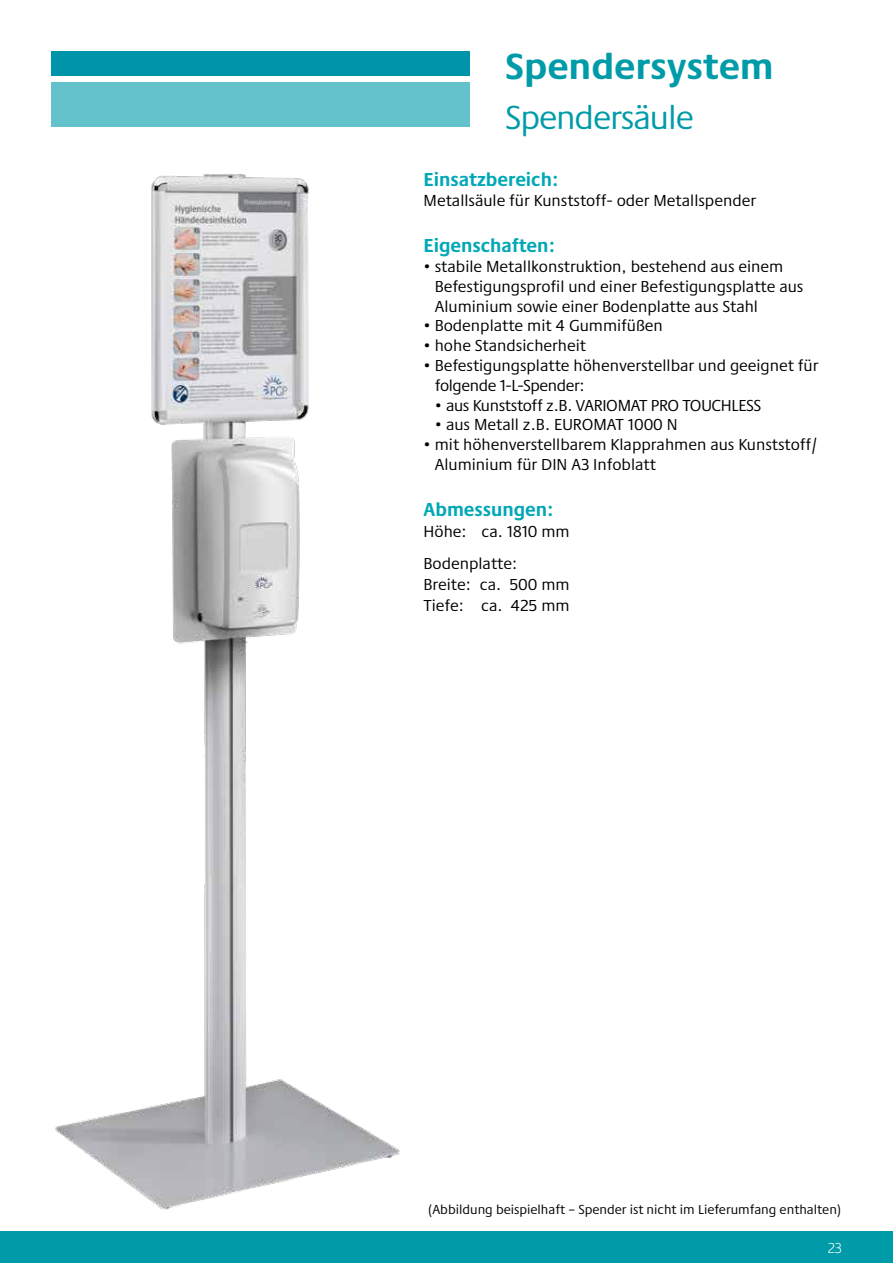
<style>
.page{position:relative;width:893px;height:1263px;background:#fff}
.page>*{position:absolute;margin:0;border:0;box-sizing:border-box;transform-origin:0 0}
.t1{font:700 37.5px "Praxis Next";color:#009ba8}
.t2{font:34.5px "Praxis Next";letter-spacing:-.03em;color:#009ba8}
.t3{font:700 19.5px "Praxis Next";color:#00a8b6;scale:.96 1}
.t4{font:16.5px/19.8px "Praxis Next";color:#000}
.t5{font:16.5px "Praxis Next";letter-spacing:-.02em;color:#000}
.t6{font:300 15px "Praxis Next";color:#fff;scale:.96 1}
.t7{font:13.5px "Praxis Next";color:#000}
</style>
<div class="page">
<div style="left:0;top:1231px;width:893px;height:32px;background:#009ba8"></div>
<img style="left:55px;top:174px;width:345px;height:1036px">
<div style="left:51px;top:51px;width:418px;height:25px;background:#0094aa"></div>
<div style="left:51px;top:82px;width:418px;height:44px;background:#63c2cc"></div>
<h1 class="t1" style="left:505px;top:37px;width:270px">Spendersystem</h1>
<h2 class="t2" style="left:505px;top:91px;width:190px">Spendersäule</h2>
<p class="t3" style="left:424px;top:164px;width:142px">Einsatzbereich:</p>
<p class="t4" style="left:424px;top:190px;width:334px">Metallsäule für Kunststoff- oder Metallspender</p>
<p class="t3" style="left:424px;top:230px;width:139px">Eigenschaften:</p>
<p class="t4" style="left:435px;top:256px;width:370px;text-indent:-11px">• stabile Metallkonstruktion, bestehend aus einem<br>Befestigungsprofil und einer Befestigungsplatte aus<br>Aluminium sowie einer Bodenplatte aus Stahl</p>
<p class="t4" style="left:424px;top:315px;width:241px">• Bodenplatte mit 4 Gummifüßen</p>
<p class="t4" style="left:424px;top:335px;width:164px">• hohe Standsicherheit</p>
<p class="t4" style="left:435px;top:355px;width:385px;text-indent:-11px">• Befestigungsplatte höhenverstellbar und geeignet für folgende 1-L-Spender:</p>
<p class="t5" style="left:435px;top:393px;width:328px">• aus Kunststoff z.B. VARIOMAT PRO TOUCHLESS</p>
<p class="t4" style="left:435px;top:414px;width:244px">• aus Metall z.B. EUROMAT 1000 N</p>
<p class="t4" style="left:435px;top:434px;width:385px;text-indent:-11px">• mit höhenverstellbarem Klapprahmen aus Kunststoff/<br>Aluminium für DIN A3 Infoblatt</p>
<p class="t3" style="left:424px;top:494px;width:137px">Abmessungen:</p>
<p class="t4" style="left:424px;top:516px;width:148px;line-height:31.5px">Höhe: ca. 1810 mm<br>Bodenplatte:</p>
<p class="t4" style="left:424px;top:573px;width:148px;line-height:21px">Breite: ca. 500 mm<br>Tiefe: ca. 425 mm</p>
<p class="t7" style="left:427px;top:1200px;width:416px">(Abbildung beispielhaft – Spender ist nicht im Lieferumfang enthalten)</p>
<p class="t6" style="left:828px;top:1236px;width:16px">23</p>
</div>
